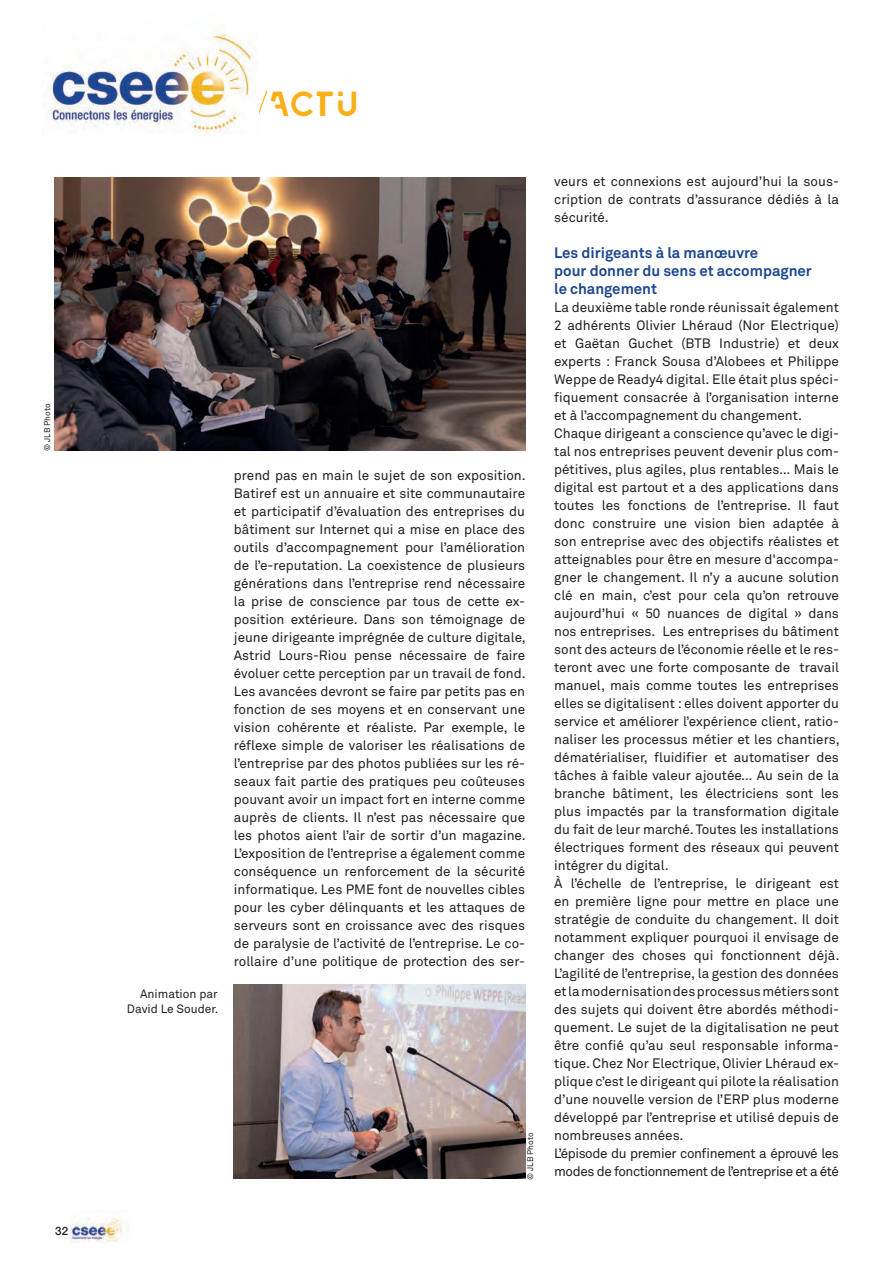
<style>
.page{position:relative;width:893px;height:1263px;background:#fff}
.page>*{position:absolute;margin:0;border:0;box-sizing:border-box;transform-origin:0 0}
.t1{font:34.65px "LEIXO DEMO";color:#faaf18}
.t2{font:700 15px "Akkurat";color:#1d4790}
.t3{font:13.5px/18px "Akkurat";color:#231f20;text-align:justify}
.t4{font:13.5px/18px "Akkurat";letter-spacing:-.03em;color:#231f20}
.t5{font:12px/15px "Akkurat";color:#231f20;text-align:right}
.t6{font:500 11.55px "Helvetica Neue LT Pro";color:#231f20}
.t7{font:8.25px "Akkurat";color:#231f20}
</style>
<div class="page">
<svg style="left:259px;top:90px;width:9px;height:24px"></svg>
<img style="left:49px;top:29px;width:208px;height:105px">
<img style="left:70px;top:1218px;width:59px;height:24px">
<img style="left:54px;top:177px;width:471px;height:274px">
<img style="left:234px;top:985px;width:291px;height:193px">
<p class="t7" style="left:43px;top:451px;width:49px;rotate:-90deg">© JLB Photo</p>
<p class="t6" style="left:55px;top:1224px;width:14px">32</p>
<p class="t1" style="left:269px;top:86px;width:91px">ACTU</p>
<p class="t5" style="left:127px;top:987px;width:93px">Animation par<br>David Le Souder.</p>
<p class="t3" style="left:234px;top:467px;width:293px">prend pas en main le sujet de son exposition.<br>Batiref est un annuaire et site communautaire et participatif d’évaluation des entreprises du bâtiment sur Internet qui a mise en place des outils d’accompagnement pour l’amélioration de l’e-reputation. La coexistence de plusieurs générations dans l’entreprise rend nécessaire la prise de conscience par tous de cette ex&shy;position extérieure. Dans son témoignage de jeune dirigeante imprégnée de culture digitale, Astrid Lours-Riou pense nécessaire de faire évoluer cette perception par un travail de fond.<br>Les avancées devront se faire par petits pas en fonction de ses moyens et en conservant une vision cohérente et réaliste. Par exemple, le réflexe simple de valoriser les réalisations de l’entreprise par des photos publiées sur les ré&shy;seaux fait partie des pratiques peu coûteuses pouvant avoir un impact fort en interne comme auprès de clients. Il n’est pas nécessaire que les photos aient l’air de sortir d’un magazine.<br>L’exposition de l’entreprise a également comme conséquence un renforcement de la sécurité informatique. Les PME font de nouvelles cibles pour les cyber délinquants et les attaques de serveurs sont en croissance avec des risques de paralysie de l’activité de l’entreprise. Le co&shy;rollaire d’une politique de protection des ser-</p>
<p class="t7" style="left:525px;top:1180px;width:49px;rotate:-90deg">© JLB Photo</p>
<p class="t3" style="left:554px;top:173px;width:286px">veurs et connexions est aujourd’hui la sous&shy;cription de contrats d’assurance dédiés à la sécurité.</p>
<p class="t2" style="left:554px;top:243px;width:206px">Les dirigeants à la manœuvre</p>
<p class="t2" style="left:554px;top:261px;width:259px">pour donner du sens et accompagner</p>
<p class="t2" style="left:554px;top:279px;width:104px">le changement</p>
<p class="t3" style="left:554px;top:299px;width:286px">La deuxième table ronde réunissait également 2 adhérents Olivier Lhéraud (Nor Electrique) et Gaëtan Guchet (BTB Industrie) et deux experts : Franck Sousa d’Alobees et Philippe Weppe de Ready4 digital. Elle était plus spéci&shy;fiquement consacrée à l’organisation interne et à l’accompagnement du changement.</p>
<p class="t3" style="left:554px;top:425px;width:287px">Chaque dirigeant a conscience qu’avec le digi&shy;tal nos entreprises peuvent devenir plus com&shy;pétitives, plus agiles, plus rentables… Mais le digital est partout et a des applications dans toutes les fonctions de l’entreprise. Il faut donc construire une vision bien adaptée à son entreprise avec des objectifs réalistes et atteignables pour être en mesure d'accompa&shy;gner le changement. Il n’y a aucune solution clé en main, c’est pour cela qu’on retrouve aujourd’hui « 50 nuances de digital » dans nos entreprises. Les entreprises du bâtiment sont des acteurs de l’économie réelle et le res&shy;teront avec une forte composante de travail manuel, mais comme toutes les entreprises elles se digitalisent : elles doivent apporter du service et améliorer l’expérience client, ratio&shy;naliser les processus métier et les chantiers, dématérialiser, fluidifier et automatiser des tâches à faible valeur ajoutée… Au sein de la branche bâtiment, les électriciens sont les plus impactés par la transformation digitale du fait de leur marché. Toutes les installations électriques forment des réseaux qui peuvent intégrer du digital.</p>
<p class="t3" style="left:554px;top:875px;width:287px">À l’échelle de l’entreprise, le dirigeant est en première ligne pour mettre en place une stratégie de conduite du changement. Il doit notamment expliquer pourquoi il envisage de changer des choses qui fonctionnent déjà.<br>L’agilité de l’entreprise, la gestion des données et la modernisation des processus métiers sont des sujets qui doivent être abordés méthodi&shy;quement. Le sujet de la digitalisation ne peut être confié qu’au seul responsable informa&shy;tique. Chez Nor Electrique, Olivier Lhéraud ex&shy;plique c’est le dirigeant qui pilote la réalisation d’une nouvelle version de l’ERP plus moderne développé par l’entreprise et utilisé depuis de nombreuses années.</p>
<p class="t4" style="left:554px;top:1145px;width:286px">L’épisode du premier confinement a éprouvé les modes de fonctionnement de l’entreprise et a été</p>
</div>
